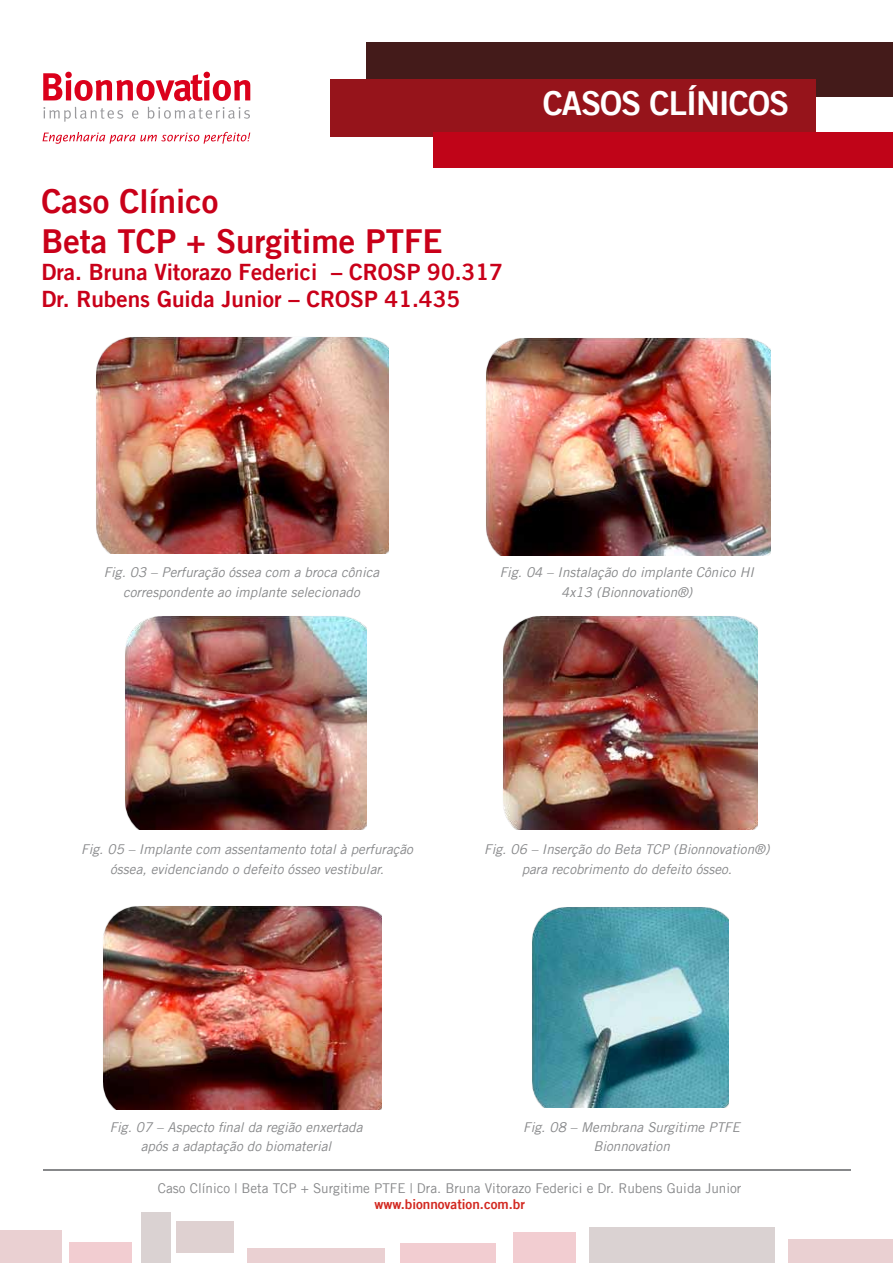
<style>
.page{position:relative;width:893px;height:1263px;background:#fff}
.page>*{position:absolute;margin:0;border:0;box-sizing:border-box;transform-origin:0 0}
.t1{font:33px/39.6px "Trade Gothic LT Bold Two";color:#c90019}
.t2{font:33px "Trade Gothic LT Bold Two";letter-spacing:-.03em;color:#fff}
.t3{font:22.5px/27px "Trade Gothic LT Bold Two";color:#c90019}
.t4{font:italic 13.5px/19.8px "Trade Gothic LT";color:#87888a;text-align:center}
.t5{font:13.5px "Trade Gothic LT";color:#87888a}
.t6{font:13.5px "Trade Gothic LT Bold Two";color:#d22820}
</style>
<div class="page">
<hr style="left:43px;top:1169px;width:807px;height:1px;background:#87888a">
<svg style="left:43px;top:72px;width:207px;height:29px"></svg>
<svg style="left:43px;top:107px;width:80px;height:15px"></svg>
<svg style="left:132px;top:110px;width:6px;height:9px"></svg>
<svg style="left:148px;top:107px;width:102px;height:12px"></svg>
<svg style="left:43px;top:132px;width:207px;height:12px"></svg>
<div style="left:366px;top:43px;width:527px;height:54px;background:#441b1a"></div>
<div style="left:330px;top:79px;width:486px;height:57px;background:#96141b"></div>
<div style="left:434px;top:133px;width:459px;height:35px;background:#c00418"></div>
<div style="left:142px;top:1212px;width:29px;height:50px;background:#dad2d2"></div>
<div style="left:589px;top:1227px;width:185px;height:36px;background:#dad2d2"></div>
<div style="left:176px;top:1221px;width:58px;height:32px;background:#dfd1d1"></div>
<div style="left:0;top:1230px;width:61px;height:33px;background:#ead0d2"></div>
<div style="left:247px;top:1248px;width:138px;height:15px;background:#ead0d2"></div>
<div style="left:70px;top:1243px;width:62px;height:20px;background:#f2cdd1"></div>
<div style="left:400px;top:1243px;width:96px;height:20px;background:#f2cdd1"></div>
<div style="left:513px;top:1232px;width:62px;height:31px;background:#f2cdd1"></div>
<div style="left:788px;top:1239px;width:105px;height:24px;background:#ead0d2"></div>
<img style="left:96px;top:337px;width:292px;height:217px">
<img style="left:486px;top:338px;width:284px;height:217px">
<img style="left:125px;top:616px;width:241px;height:213px">
<img style="left:503px;top:616px;width:254px;height:213px">
<img style="left:103px;top:906px;width:279px;height:203px">
<img style="left:532px;top:907px;width:197px;height:201px">
<h1 class="t1" style="left:41px;top:181px;width:403px">Caso Clínico<br>Beta TCP + Surgitime PTFE</h1>
<h2 class="t3" style="left:41px;top:258px;width:463px">Dra. Bruna Vitorazo Federici – CROSP 90.317<br>Dr. Rubens Guida Junior – CROSP 41.435</h2>
<h1 class="t2" style="left:543px;top:83px;width:248px">CASOS CLÍNICOS</h1>
<p class="t4" style="left:104px;top:562px;width:277px">Fig. 03 – Perfuração óssea com a broca cônica correspondente ao implante selecionado</p>
<p class="t4" style="left:500px;top:562px;width:256px">Fig. 04 – Instalação do implante Cônico HI<br>4x13 (Bionnovation®)</p>
<p class="t4" style="left:81px;top:839px;width:333px">Fig. 05 – Implante com assentamento total à perfuração óssea, evidenciando o defeito ósseo vestibular.</p>
<p class="t4" style="left:484px;top:839px;width:287px">Fig. 06 – Inserção do Beta TCP (Bionnovation®) para recobrimento do defeito ósseo.</p>
<p class="t4" style="left:110px;top:1117px;width:254px">Fig. 07 – Aspecto final da região enxertada após a adaptação do biomaterial</p>
<p class="t4" style="left:523px;top:1117px;width:218px">Fig. 08 – Membrana Surgitime PTFE<br>Bionnovation</p>
<p class="t5" style="left:158px;top:1180px;width:585px">Caso Clínico | Beta TCP + Surgitime PTFE | Dra. Bruna Vitorazo Federici e Dr. Rubens Guida Junior</p>
<p class="t6" style="left:374px;top:1196px;width:152px">www.bionnovation.com.br</p>
</div>
